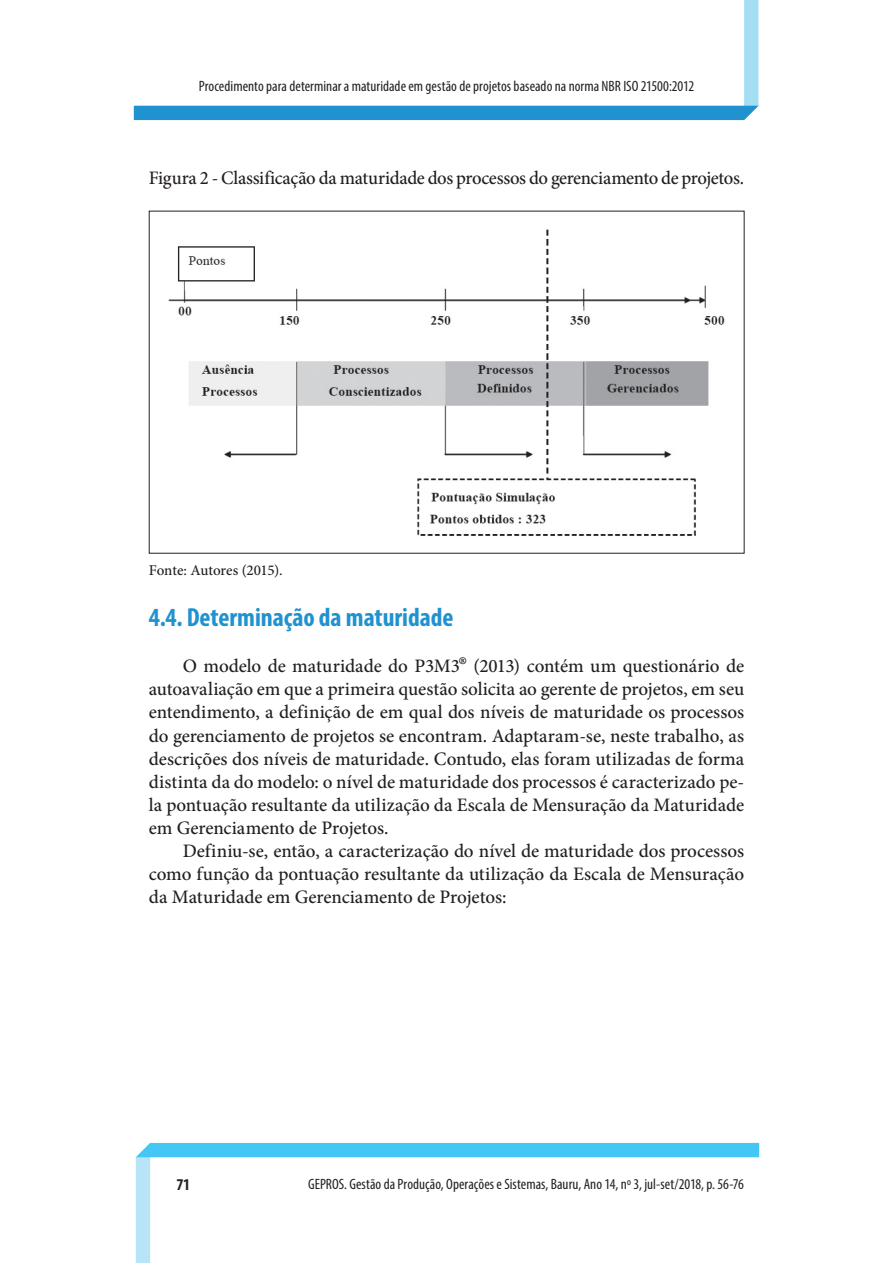
<style>
.page{position:relative;width:893px;height:1263px;background:#fff}
.page>*{position:absolute;margin:0;border:0;box-sizing:border-box;transform-origin:0 0}
.t1{font:700 condensed 26.25px "Myriad Pro";color:#2092cf}
.t2{font:500 19.05px/23.1px "Minion Pro";letter-spacing:-.01em;color:#231f20;text-align:justify}
.t3{font:700 condensed 16.5px "Myriad Pro";color:#231f20}
.t4{font:condensed 15px "Myriad Pro";letter-spacing:.005em;color:#231f20}
.t5{font:500 15px "Minion Pro";letter-spacing:-.005em;color:#231f20}
.s1{font-size:27px}
</style>
<div class="page">
<svg style="left:136px;top:1143px;width:623px;height:120px"></svg>
<svg style="left:134px;top:0;width:624px;height:120px"></svg>
<img style="left:168px;top:229px;width:557px;height:307px">
<p class="t4" style="left:199px;top:77px;width:497px">Procedimento para determinar a maturidade em gestão de projetos baseado na norma NBR ISO 21500:2012</p>
<p class="t2" style="left:149px;top:166px;width:597px">Figura 2 - Classificação da maturidade dos processos do gerenciamento de projetos.</p>
<p class="t5" style="left:149px;top:560px;width:135px">Fonte: Autores (2015).</p>
<h1 class="t1" style="left:149px;top:601px;width:306px">4.4. Determinação da maturidade</h1>
<p class="t2" style="left:149px;top:654px;width:597px;text-indent:34px">O modelo de maturidade do P3M3<span class="s1">®</span> (2013) contém um questionário de autoavaliação em que a primeira questão solicita ao gerente de projetos, em seu entendimento, a definição de em qual dos níveis de maturidade os processos do gerenciamento de projetos se encontram. Adaptaram-se, neste trabalho, as descrições dos níveis de maturidade. Contudo, elas foram utilizadas de forma distinta da do modelo: o nível de maturidade dos processos é caracterizado pe&shy;la pontuação resultante da utilização da Escala de Mensuração da Maturidade em Gerenciamento de Projetos.</p>
<p class="t2" style="left:149px;top:839px;width:597px;text-indent:34px">Definiu-se, então, a caracterização do nível de maturidade dos processos como função da pontuação resultante da utilização da Escala de Mensuração da Maturidade em Gerenciamento de Projetos:</p>
<p class="t3" style="left:176px;top:1174px;width:15px">71</p>
<p class="t4" style="left:308px;top:1175px;width:437px">GEPROS. Gestão da Produção, Operações e Sistemas, Bauru, Ano 14, nº 3, jul-set/2018, p. 56-76</p>
</div>
